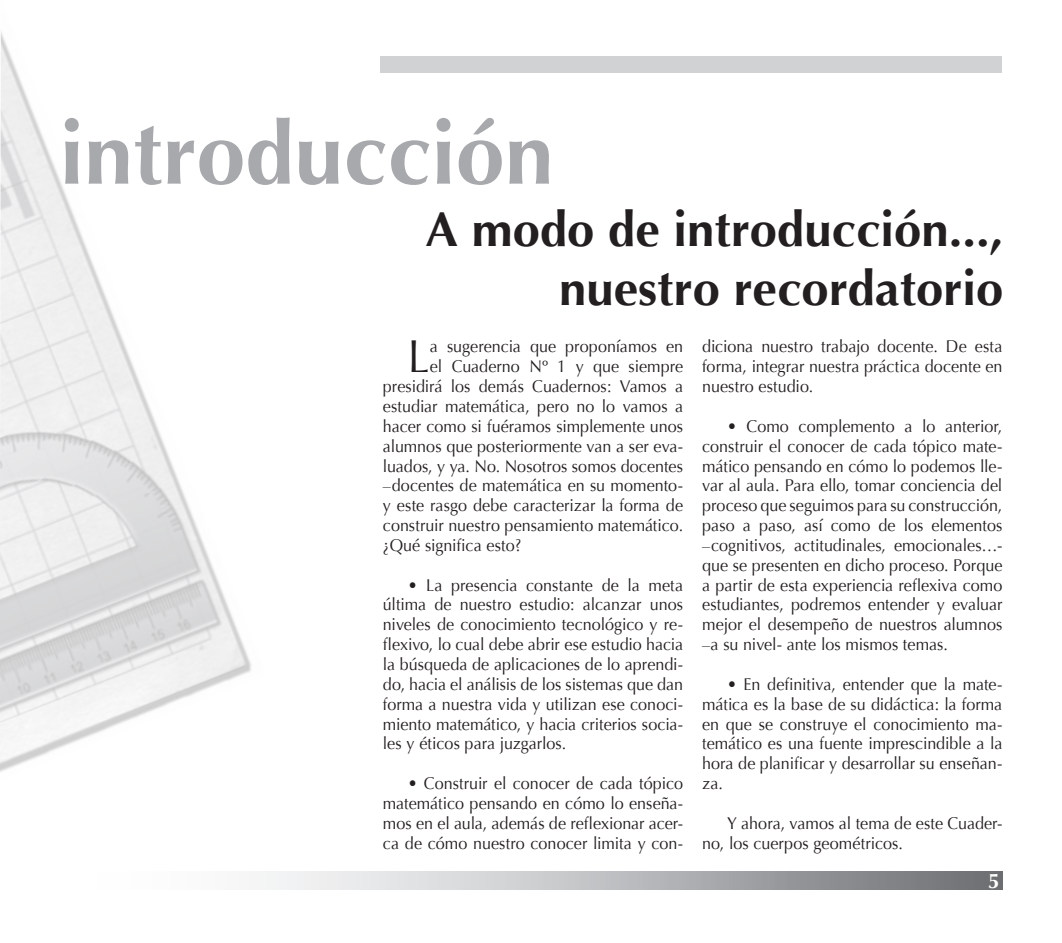
<style>
.page{position:relative;width:1062px;height:943px;background:#fff}
.page>*{position:absolute;margin:0;border:0;box-sizing:border-box;transform-origin:0 0}
.t1{font:700 88.02px "Optima";color:#a8a9ad}
.t2{font:700 49px/58.8px "Optima";color:#231f20;text-align:right}
.t3{font:46.02px "Optima";color:#231f20;scale:.95 1}
.t4{font:700 21px "Optima";color:#fff}
.t5{font:16.97px/19.8px "Optima";color:#231f20;text-align:justify;scale:.95 1}
</style>
<div class="page">
<svg style="left:266px;top:871px;width:736px;height:18px;background:#b5b6b9"></svg>
<img style="left:0;top:32px;width:266px;height:858px">
<div style="left:380px;top:57px;width:621px;height:16px;background:#d1d2d4"></div>
<h1 class="t1" style="left:60px;top:102px;width:495px">introducción</h1>
<h2 class="t2" style="left:425px;top:200px;width:579px">A modo de introducción..., nuestro recordatorio</h2>
<p class="t5" style="left:702px;top:337px;width:317px">diciona nuestro trabajo docente. De esta forma, integrar nuestra práctica docente en nuestro estudio.</p>
<p class="t5" style="left:702px;top:416px;width:317px;text-indent:25px">• Como complemento a lo anterior, construir el conocer de cada tópico mate&shy;mático pensando en cómo lo podemos lle&shy;var al aula. Para ello, tomar conciencia del proceso que seguimos para su construcción, paso a paso, así como de los elementos –cognitivos, actitudinales, emocionales…- que se presenten en dicho proceso. Porque a partir de esta experiencia reflexiva como estudiantes, podremos entender y evaluar mejor el desempeño de nuestros alumnos –a su nivel- ante los mismos temas.</p>
<p class="t5" style="left:702px;top:674px;width:317px;text-indent:25px">• En definitiva, entender que la mate&shy;mática es la base de su didáctica: la forma en que se construye el conocimiento ma&shy;temático es una fuente imprescindible a la hora de planificar y desarrollar su enseñan&shy;za.</p>
<p class="t5" style="left:702px;top:813px;width:317px;text-indent:25px">Y ahora, vamos al tema de este Cuader&shy;no, los cuerpos geométricos.</p>
<h3 class="t3" style="left:408px;top:330px;width:24px">L</h3>
<p class="t5" style="left:430px;top:337px;width:268px">a sugerencia que proponíamos en</p>
<p class="t5" style="left:430px;top:357px;width:268px">el Cuaderno Nº 1 y que siempre</p>
<p class="t5" style="left:383px;top:376px;width:317px">presidirá los demás Cuadernos: Vamos a</p>
<p class="t5" style="left:383px;top:396px;width:317px">estudiar matemática, pero no lo vamos a</p>
<p class="t5" style="left:383px;top:416px;width:317px">hacer como si fuéramos simplemente unos</p>
<p class="t5" style="left:383px;top:436px;width:317px">alumnos que posteriormente van a ser eva-</p>
<p class="t5" style="left:383px;top:456px;width:317px">luados, y ya. No. Nosotros somos docentes</p>
<p class="t5" style="left:383px;top:476px;width:317px">–docentes de matemática en su momento-</p>
<p class="t5" style="left:383px;top:496px;width:317px">y este rasgo debe caracterizar la forma de</p>
<p class="t5" style="left:383px;top:515px;width:317px">construir nuestro pensamiento matemático.</p>
<p class="t5" style="left:383px;top:535px;width:147px">¿Qué significa esto?</p>
<p class="t5" style="left:383px;top:575px;width:317px;text-indent:25px">• La presencia constante de la meta última de nuestro estudio: alcanzar unos niveles de conocimiento tecnológico y re&shy;flexivo, lo cual debe abrir ese estudio hacia la búsqueda de aplicaciones de lo aprendi&shy;do, hacia el análisis de los sistemas que dan forma a nuestra vida y utilizan ese conoci&shy;miento matemático, y hacia criterios socia&shy;les y éticos para juzgarlos.</p>
<p class="t5" style="left:383px;top:773px;width:317px;text-indent:25px">• Construir el conocer de cada tópico matemático pensando en cómo lo enseña&shy;mos en el aula, además de reflexionar acer&shy;ca de cómo nuestro conocer limita y con-</p>
<p class="t4" style="left:988px;top:868px;width:13px">5</p>
</div>
